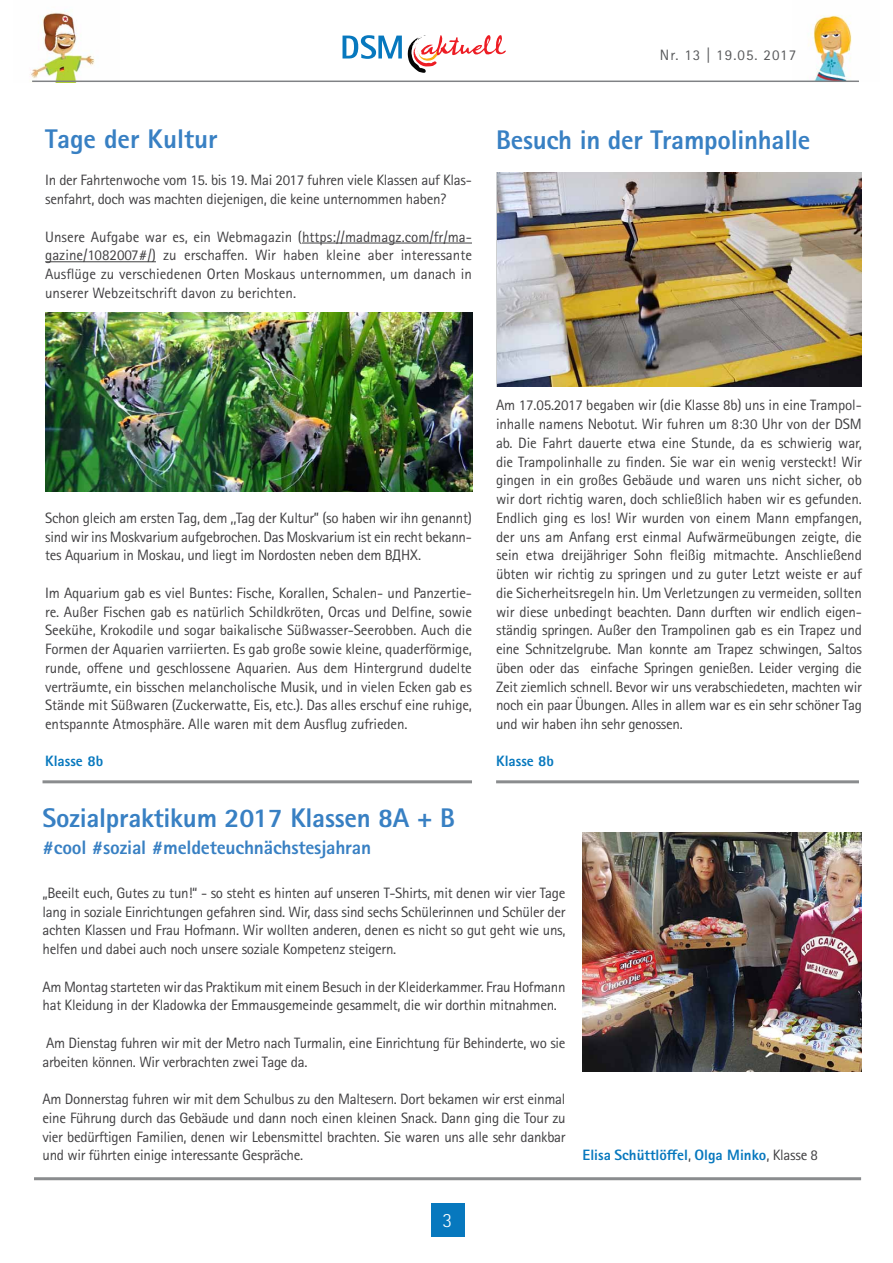
<style>
.page{position:relative;width:893px;height:1263px;background:#fff}
.page>*{position:absolute;margin:0;border:0;box-sizing:border-box;transform-origin:0 0}
.t1{font:800 27px "Rotis Sans Serif W1 G";letter-spacing:-.01em;color:#3880c3}
.t2{font:300 20.25px "Rotis Sans Serif W1 G";color:#fff}
.t3{font:800 19.5px "Rotis Sans Serif W1 G";letter-spacing:-.01em;color:#3880c3}
.t4{font:15px/18.8px "Rotis Sans Serif W1 G";letter-spacing:-.02em;color:#414042;text-align:justify}
.t5{font:800 15px "Rotis Sans Serif W1 G";color:#0778be}
.t6{font:15px "Rotis Sans Serif W1 G";letter-spacing:.07em;color:#58595b}
.s1{font-weight:400;color:#414042}
</style>
<div class="page">
<div style="left:431px;top:1203px;width:34px;height:33px;background:#0778be"></div>
<svg style="left:343px;top:35px;width:59px;height:24px"></svg>
<svg style="left:408px;top:35px;width:98px;height:38px"></svg>
<img style="left:31px;top:12px;width:88px;height:69px">
<img style="left:792px;top:15px;width:67px;height:66px">
<hr style="left:32px;top:81px;width:827px;height:1px;background:#808285">
<hr style="left:302px;top:243px;width:170px;height:1px;background:#414042">
<hr style="left:45px;top:261px;width:111px;height:1px;background:#414042">
<img style="left:46px;top:313px;width:426px;height:178px">
<img style="left:583px;top:832px;width:279px;height:239px">
<img style="left:497px;top:172px;width:364px;height:215px">
<hr style="left:43px;top:780px;width:429px;height:3px;background:#8a8c8e">
<hr style="left:34px;top:1177px;width:827px;height:3px;background:#8a8c8e">
<hr style="left:496px;top:780px;width:363px;height:3px;background:#8a8c8e">
<h1 class="t1" style="left:45px;top:121px;width:174px">Tage der Kultur</h1>
<p class="t4" style="left:45px;top:171px;width:428px">In der Fahrtenwoche vom 15. bis 19. Mai 2017 fuhren viele Klassen auf Klas&shy;senfahrt, doch was machten diejenigen, die keine unternommen haben?</p>
<p class="t4" style="left:45px;top:227px;width:428px">Unsere Aufgabe war es, ein Webmagazin (https://madmagz.com/fr/ma&shy;gazine/1082007#/) zu erschaffen. Wir haben kleine aber interessante Ausflüge zu verschiedenen Orten Moskaus unternommen, um danach in unserer Webzeitschrift davon zu berichten.</p>
<p class="t6" style="left:660px;top:46px;width:138px">Nr. 13 | 19.05. 2017</p>
<h1 class="t1" style="left:496px;top:122px;width:316px">Besuch in der Trampolinhalle</h1>
<p class="t4" style="left:45px;top:508px;width:428px">Schon gleich am ersten Tag, dem ,,Tag der Kultur” (so haben wir ihn genannt) sind wir ins Moskvarium aufgebrochen. Das Moskvarium ist ein recht bekann&shy;tes Aquarium in Moskau, und liegt im Nordosten neben dem ВДНХ.</p>
<p class="t4" style="left:45px;top:583px;width:428px">Im Aquarium gab es viel Buntes: Fische, Korallen, Schalen- und Panzertie&shy;re. Außer Fischen gab es natürlich Schildkröten, Orcas und Delfine, sowie Seekühe, Krokodile und sogar baikalische Süßwasser-Seerobben. Auch die Formen der Aquarien varriierten. Es gab große sowie kleine, quaderförmige, runde, offene und geschlossene Aquarien. Aus dem Hintergrund dudelte verträumte, ein bisschen melancholische Musik, und in vielen Ecken gab es Stände mit Süßwaren (Zuckerwatte, Eis, etc.). Das alles erschuf eine ruhige, entspannte Atmosphäre. Alle waren mit dem Ausflug zufrieden.</p>
<p class="t5" style="left:45px;top:751px;width:60px">Klasse 8b</p>
<p class="t4" style="left:496px;top:396px;width:367px">Am 17.05.2017 begaben wir (die Klasse 8b) uns in eine Trampol&shy;inhalle namens Nebotut. Wir fuhren um 8:30 Uhr von der DSM ab. Die Fahrt dauerte etwa eine Stunde, da es schwierig war, die Trampolinhalle zu finden. Sie war ein wenig versteckt! Wir gingen in ein großes Gebäude und waren uns nicht sicher, ob wir dort richtig waren, doch schließlich haben wir es gefunden.<br>Endlich ging es los! Wir wurden von einem Mann empfangen, der uns am Anfang erst einmal Aufwärmeübungen zeigte, die sein etwa dreijähriger Sohn fleißig mitmachte. Anschließend übten wir richtig zu springen und zu guter Letzt weiste er auf die Sicherheitsregeln hin. Um Verletzungen zu vermeiden, sollten wir diese unbedingt beachten. Dann durften wir endlich eigen&shy;ständig springen. Außer den Trampolinen gab es ein Trapez und eine Schnitzelgrube. Man konnte am Trapez schwingen, Saltos üben oder das einfache Springen genießen. Leider verging die Zeit ziemlich schnell. Bevor wir uns verabschiedeten, machten wir noch ein paar Übungen. Alles in allem war es ein sehr schöner Tag und wir haben ihn sehr genossen.</p>
<p class="t5" style="left:496px;top:751px;width:60px">Klasse 8b</p>
<h1 class="t1" style="left:43px;top:800px;width:414px">Sozialpraktikum 2017 Klassen 8A + B</h1>
<h3 class="t3" style="left:43px;top:835px;width:330px">#cool #sozial #meldeteuchnächstesjahran</h3>
<p class="t4" style="left:43px;top:883px;width:524px">„Beeilt euch, Gutes zu tun!“ - so steht es hinten auf unseren T-Shirts, mit denen wir vier Tage lang in soziale Einrichtungen gefahren sind. Wir, dass sind sechs Schülerinnen und Schüler der achten Klassen und Frau Hofmann. Wir wollten anderen, denen es nicht so gut geht wie uns, helfen und dabei auch noch unsere soziale Kompetenz steigern.</p>
<p class="t4" style="left:43px;top:977px;width:524px">Am Montag starteten wir das Praktikum mit einem Besuch in der Kleiderkammer. Frau Hofmann hat Kleidung in der Kladowka der Emmausgemeinde gesammelt, die wir dorthin mitnahmen.</p>
<p class="t4" style="left:43px;top:1033px;width:525px">Am Dienstag fuhren wir mit der Metro nach Turmalin, eine Einrichtung für Behinderte, wo sie arbeiten können. Wir verbrachten zwei Tage da.</p>
<p class="t4" style="left:43px;top:1090px;width:525px">Am Donnerstag fuhren wir mit dem Schulbus zu den Maltesern. Dort bekamen wir erst einmal eine Führung durch das Gebäude und dann noch einen kleinen Snack. Dann ging die Tour zu vier bedürftigen Familien, denen wir Lebensmittel brachten. Sie waren uns alle sehr dankbar und wir führten einige interessante Gespräche.</p>
<p class="t5" style="left:583px;top:1145px;width:237px">Elisa Schüttlöffel<span class="s1">,</span> Olga Minko<span class="s1">, Klasse 8</span></p>
<h2 class="t2" style="left:443px;top:1208px;width:11px">3</h2>
</div>
